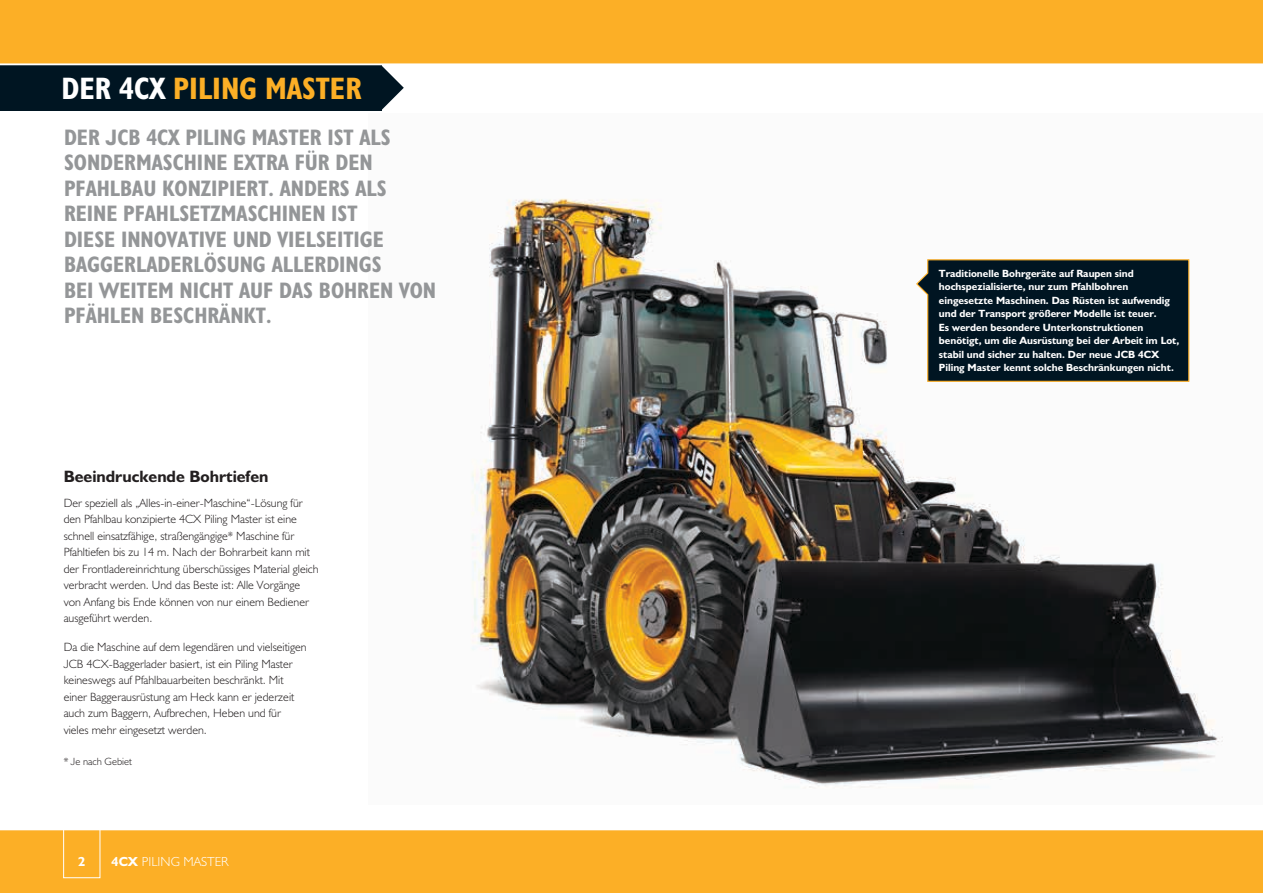
<style>
.page{position:relative;width:1263px;height:893px;background:#fff}
.page>*{position:absolute;margin:0;border:0;box-sizing:border-box;transform-origin:0 0}
.t1{font:31.2px "JCB Bold Condensed";color:#fcaf26}
.t2{font:22.5px/25.5px "JCB Bold Condensed";color:#949698}
.t3{font:16.5px "JCB Bold";color:#231f20}
.t4{font:13.2px "JCB Light";color:#fff}
.t5{font:700 13.2px "JCB Euro";color:#fff}
.t6{font:12px/16.5px "JCB Light";color:#231f20}
.t7{font:10.5px/13.5px "JCB Bold";color:#fff}
.t8{font:300 10.5px "JCB Euro";color:#231f20}
.s1{color:#fff}
.s2{font-family:"JCB Bold"}
</style>
<div class="page">
<img style="left:472px;top:198px;width:751px;height:590px">
<svg style="left:381px;top:65px;width:23px;height:45px"></svg>
<div style="left:0;top:54px;width:381px;height:57px;background:#001522"></div>
<div style="left:0;top:829px;width:1263px;height:64px;background:#fcaf26"></div>
<div style="left:63px;top:829px;width:37px;height:49px;border:1px solid #fff"></div>
<hr style="left:0;top:829px;width:1263px;height:1px;background:#fff">
<svg style="left:915px;top:259px;width:275px;height:123px;background:#11232b"></svg>
<div style="left:0;top:0;width:1263px;height:64px;background:#fcaf26"></div>
<hr style="left:1262px;top:64px;width:1px;height:38px;background:#001522">
<hr style="left:0;top:64px;width:1263px;height:1px;background:#fff">
<h1 class="t1" style="left:62px;top:69px;width:301px"><span class="s1">DER 4CX</span> PILING MASTER</h1>
<p class="t2" style="left:64px;top:124px;width:374px">DER JCB 4CX PILING MASTER IST ALS<br>SONDERMASCHINE EXTRA FÜR DEN<br>PFAHLBAU KONZIPIERT. ANDERS ALS<br>REINE PFAHLSETZMASCHINEN IST<br>DIESE INNOVATIVE UND VIELSEITIGE<br>BAGGERLADERLÖSUNG ALLERDINGS<br>BEI WEITEM NICHT AUF DAS BOHREN VON<br>PFÄHLEN BESCHRÄNKT.</p>
<h3 class="t3" style="left:64px;top:466px;width:206px">Beeindruckende Bohrtiefen</h3>
<p class="t6" style="left:64px;top:494px;width:256px">Der speziell als „Alles-in-einer-Maschine“-Lösung für den Pfahlbau konzipierte 4CX Piling Master ist eine schnell einsatzfähige, straßengängige* Maschine für Pfahltiefen bis zu 14 m. Nach der Bohrarbeit kann mit der Frontladereinrichtung überschüssiges Material gleich verbracht werden. Und das Beste ist: Alle Vorgänge von Anfang bis Ende können von nur einem Bediener ausgeführt werden.</p>
<p class="t6" style="left:64px;top:639px;width:244px">Da die Maschine auf dem legendären und vielseitigen JCB 4CX-Baggerlader basiert, ist ein Piling Master keineswegs auf Pfahlbauarbeiten beschränkt. Mit einer Baggerausrüstung am Heck kann er jederzeit auch zum Baggern, Aufbrechen, Heben und für vieles mehr eingesetzt werden.</p>
<p class="t8" style="left:64px;top:755px;width:70px">* Je nach Gebiet</p>
<p class="t5" style="left:78px;top:853px;width:9px">2</p>
<p class="t4" style="left:112px;top:853px;width:118px"><span class="s2">4CX</span> PILING MASTER</p>
<p class="t7" style="left:939px;top:266px;width:242px">Traditionelle Bohrgeräte auf Raupen sind hochspezialisierte, nur zum Pfahlbohren eingesetzte Maschinen. Das Rüsten ist aufwendig und der Transport größerer Modelle ist teuer.<br>Es werden besondere Unterkonstruktionen benötigt, um die Ausrüstung bei der Arbeit im Lot, stabil und sicher zu halten. Der neue JCB 4CX Piling Master kennt solche Beschränkungen nicht.</p>
</div>
